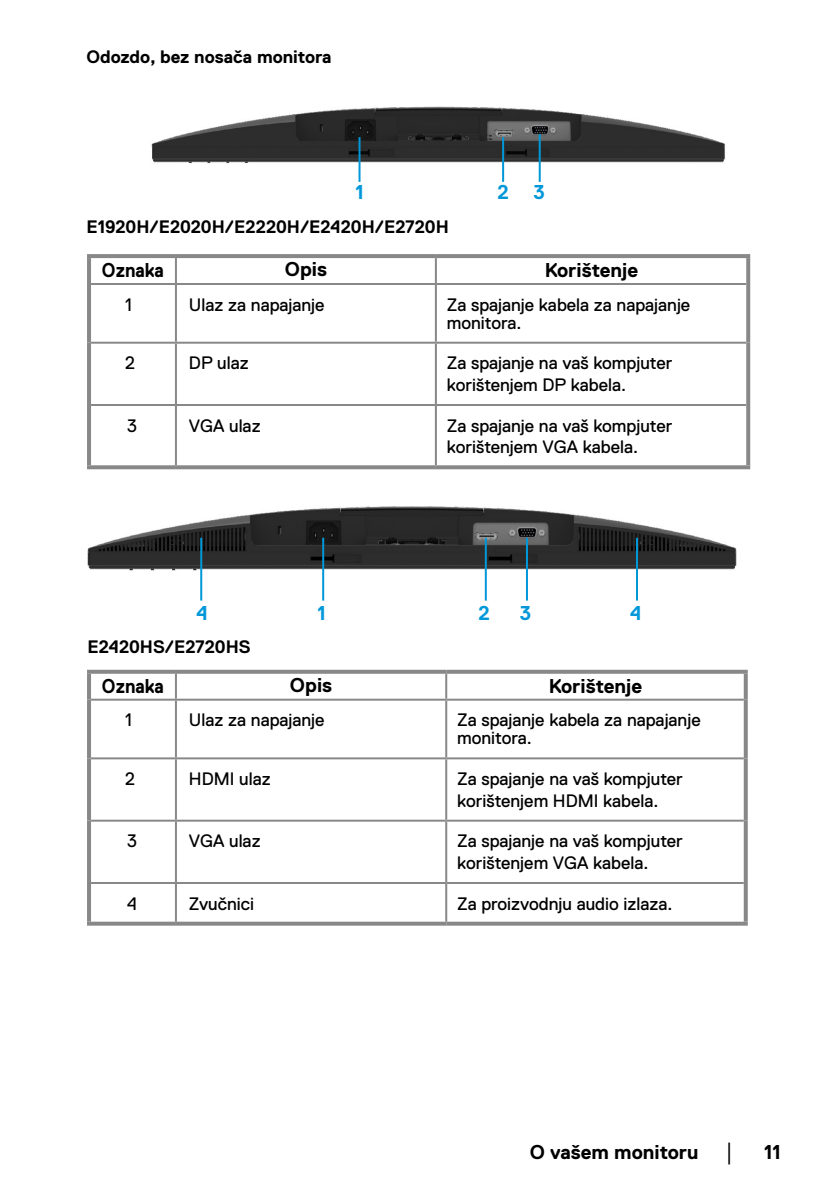
<style>
.page{position:relative;width:840px;height:1191px;background:#fff}
.page>*{position:absolute;margin:0;border:0;box-sizing:border-box;transform-origin:0 0}
.t1{font:700 20px "Dell Replica";color:#000}
.t2{font:700 20px "Dell Replica";color:#000;scale:.9 1}
.t3{font:700 20px "Dell Replica";color:#0098d9}
.t4{font:18px/21.6px "Dell Replica";color:#000}
.t5{font:700 18px "Dell Replica";color:#000}
.t6{font:18px "Arial";color:#000}
</style>
<div class="page">
<img style="left:151px;top:106px;width:575px;height:66px">
<hr style="left:358px;top:137px;width:2px;height:45px;background:#0098d9">
<hr style="left:538px;top:134px;width:2px;height:48px;background:#0098d9">
<hr style="left:502px;top:137px;width:2px;height:45px;background:#0098d9">
<img style="left:87px;top:506px;width:650px;height:72px">
<hr style="left:322px;top:538px;width:2px;height:62px;background:#0098d9">
<hr style="left:525px;top:538px;width:2px;height:62px;background:#0098d9">
<hr style="left:635px;top:538px;width:2px;height:62px;background:#0098d9">
<hr style="left:200px;top:538px;width:2px;height:62px;background:#0098d9">
<hr style="left:484px;top:538px;width:2px;height:62px;background:#0098d9">
<svg style="left:91px;top:258px;width:654px;height:207px"></svg>
<hr style="left:87px;top:254px;width:89px;height:4px;background:#888">
<hr style="left:87px;top:258px;width:4px;height:26px;background:#888">
<hr style="left:176px;top:254px;width:259px;height:4px;background:#888">
<hr style="left:435px;top:254px;width:314px;height:4px;background:#888">
<svg style="left:745px;top:258px;width:4px;height:26px"></svg>
<hr style="left:87px;top:284px;width:4px;height:59px;background:#888">
<svg style="left:745px;top:284px;width:4px;height:59px"></svg>
<hr style="left:87px;top:343px;width:4px;height:62px;background:#888">
<svg style="left:745px;top:343px;width:4px;height:62px"></svg>
<hr style="left:87px;top:405px;width:4px;height:60px;background:#888">
<svg style="left:745px;top:405px;width:4px;height:60px"></svg>
<svg style="left:87px;top:465px;width:89px;height:4px"></svg>
<svg style="left:176px;top:465px;width:259px;height:4px"></svg>
<svg style="left:435px;top:465px;width:314px;height:4px"></svg>
<hr style="left:175px;top:258px;width:2px;height:25px;background:#888">
<hr style="left:434px;top:258px;width:2px;height:25px;background:#888">
<hr style="left:91px;top:283px;width:85px;height:2px;background:#888">
<hr style="left:176px;top:283px;width:259px;height:2px;background:#888">
<hr style="left:175px;top:285px;width:2px;height:57px;background:#888">
<hr style="left:435px;top:283px;width:310px;height:2px;background:#888">
<hr style="left:434px;top:285px;width:2px;height:57px;background:#888">
<hr style="left:91px;top:342px;width:85px;height:2px;background:#888">
<hr style="left:176px;top:342px;width:259px;height:2px;background:#888">
<hr style="left:175px;top:344px;width:2px;height:60px;background:#888">
<hr style="left:435px;top:342px;width:310px;height:2px;background:#888">
<hr style="left:434px;top:344px;width:2px;height:60px;background:#888">
<hr style="left:91px;top:404px;width:85px;height:2px;background:#888">
<hr style="left:176px;top:404px;width:259px;height:2px;background:#888">
<hr style="left:175px;top:406px;width:2px;height:59px;background:#888">
<hr style="left:435px;top:404px;width:310px;height:2px;background:#888">
<hr style="left:434px;top:406px;width:2px;height:59px;background:#888">
<svg style="left:91px;top:674px;width:652px;height:247px"></svg>
<svg style="left:87px;top:670px;width:89px;height:4px"></svg>
<hr style="left:87px;top:674px;width:4px;height:25px;background:#888">
<svg style="left:176px;top:670px;width:270px;height:4px"></svg>
<svg style="left:446px;top:670px;width:301px;height:4px"></svg>
<svg style="left:743px;top:674px;width:4px;height:25px"></svg>
<hr style="left:87px;top:699px;width:4px;height:59px;background:#888">
<svg style="left:743px;top:699px;width:4px;height:59px"></svg>
<hr style="left:87px;top:758px;width:4px;height:62px;background:#888">
<svg style="left:743px;top:758px;width:4px;height:62px"></svg>
<hr style="left:87px;top:820px;width:4px;height:63px;background:#888">
<svg style="left:743px;top:820px;width:4px;height:63px"></svg>
<hr style="left:87px;top:883px;width:4px;height:38px;background:#888">
<svg style="left:743px;top:883px;width:4px;height:38px"></svg>
<svg style="left:87px;top:921px;width:89px;height:4px"></svg>
<svg style="left:176px;top:921px;width:270px;height:4px"></svg>
<svg style="left:446px;top:921px;width:301px;height:4px"></svg>
<hr style="left:175px;top:674px;width:2px;height:24px;background:#888">
<hr style="left:445px;top:674px;width:2px;height:24px;background:#888">
<hr style="left:91px;top:698px;width:85px;height:2px;background:#888">
<hr style="left:176px;top:698px;width:270px;height:2px;background:#888">
<hr style="left:175px;top:700px;width:2px;height:57px;background:#888">
<hr style="left:446px;top:698px;width:297px;height:2px;background:#888">
<hr style="left:445px;top:700px;width:2px;height:57px;background:#888">
<hr style="left:91px;top:757px;width:85px;height:2px;background:#888">
<hr style="left:176px;top:757px;width:270px;height:2px;background:#888">
<hr style="left:175px;top:759px;width:2px;height:60px;background:#888">
<hr style="left:446px;top:757px;width:297px;height:2px;background:#888">
<hr style="left:445px;top:759px;width:2px;height:60px;background:#888">
<hr style="left:91px;top:819px;width:85px;height:2px;background:#888">
<hr style="left:176px;top:819px;width:270px;height:2px;background:#888">
<hr style="left:175px;top:821px;width:2px;height:61px;background:#888">
<hr style="left:446px;top:819px;width:297px;height:2px;background:#888">
<hr style="left:445px;top:821px;width:2px;height:61px;background:#888">
<hr style="left:91px;top:882px;width:85px;height:2px;background:#888">
<hr style="left:176px;top:882px;width:270px;height:2px;background:#888">
<hr style="left:175px;top:884px;width:2px;height:37px;background:#888">
<hr style="left:446px;top:882px;width:297px;height:2px;background:#888">
<hr style="left:445px;top:884px;width:2px;height:37px;background:#888">
<p class="t5" style="left:86px;top:47px;width:246px">Odozdo, bez nosača monitora</p>
<p class="t3" style="left:497px;top:181px;width:13px">2</p>
<p class="t3" style="left:355px;top:181px;width:10px">1</p>
<p class="t3" style="left:533px;top:181px;width:13px">3</p>
<p class="t5" style="left:86px;top:217px;width:363px">E1920H/E2020H/E2220H/E2420H/E2720H</p>
<p class="t2" style="left:102px;top:259px;width:70px">Oznaka</p>
<p class="t1" style="left:284px;top:258px;width:44px">Opis</p>
<p class="t1" style="left:544px;top:259px;width:95px">Korištenje</p>
<p class="t4" style="left:125px;top:294px;width:8px">1</p>
<p class="t4" style="left:189px;top:294px;width:137px">Ulaz za napajanje</p>
<p class="t4" style="left:446px;top:295px;width:245px;line-height:18px">Za spajanje kabela za napajanje monitora.</p>
<p class="t4" style="left:125px;top:352px;width:11px">2</p>
<p class="t4" style="left:189px;top:352px;width:61px">DP ulaz</p>
<p class="t4" style="left:446px;top:352px;width:227px">Za spajanje na vaš kompjuter korištenjem DP kabela.</p>
<p class="t4" style="left:127px;top:415px;width:11px">3</p>
<p class="t4" style="left:189px;top:415px;width:73px">VGA ulaz</p>
<p class="t4" style="left:446px;top:415px;width:227px">Za spajanje na vaš kompjuter korištenjem VGA kabela.</p>
<p class="t3" style="left:196px;top:602px;width:13px">4</p>
<p class="t3" style="left:317px;top:602px;width:10px">1</p>
<p class="t3" style="left:478px;top:602px;width:13px">2</p>
<p class="t3" style="left:519px;top:602px;width:13px">3</p>
<p class="t3" style="left:630px;top:602px;width:13px">4</p>
<p class="t5" style="left:87px;top:636px;width:165px">E2420HS/E2720HS</p>
<p class="t2" style="left:102px;top:674px;width:70px">Oznaka</p>
<p class="t1" style="left:290px;top:673px;width:44px">Opis</p>
<p class="t1" style="left:548px;top:674px;width:95px">Korištenje</p>
<p class="t4" style="left:125px;top:709px;width:8px">1</p>
<p class="t4" style="left:189px;top:709px;width:137px">Ulaz za napajanje</p>
<p class="t4" style="left:457px;top:711px;width:245px;line-height:18px">Za spajanje kabela za napajanje monitora.</p>
<p class="t4" style="left:125px;top:768px;width:11px">2</p>
<p class="t4" style="left:189px;top:768px;width:83px">HDMI ulaz</p>
<p class="t4" style="left:457px;top:768px;width:227px">Za spajanje na vaš kompjuter korištenjem HDMI kabela.</p>
<p class="t4" style="left:127px;top:830px;width:11px">3</p>
<p class="t4" style="left:189px;top:830px;width:73px">VGA ulaz</p>
<p class="t4" style="left:457px;top:830px;width:227px">Za spajanje na vaš kompjuter korištenjem VGA kabela.</p>
<p class="t4" style="left:127px;top:892px;width:11px">4</p>
<p class="t4" style="left:189px;top:892px;width:67px">Zvučnici</p>
<p class="t4" style="left:457px;top:892px;width:217px">Za proizvodnju audio izlaza.</p>
<p class="t1" style="left:529px;top:1141px;width:170px">O vašem monitoru</p>
<p class="t6" style="left:724px;top:1140px;width:13px">│</p>
<p class="t1" style="left:763px;top:1141px;width:18px">11</p>
</div>
